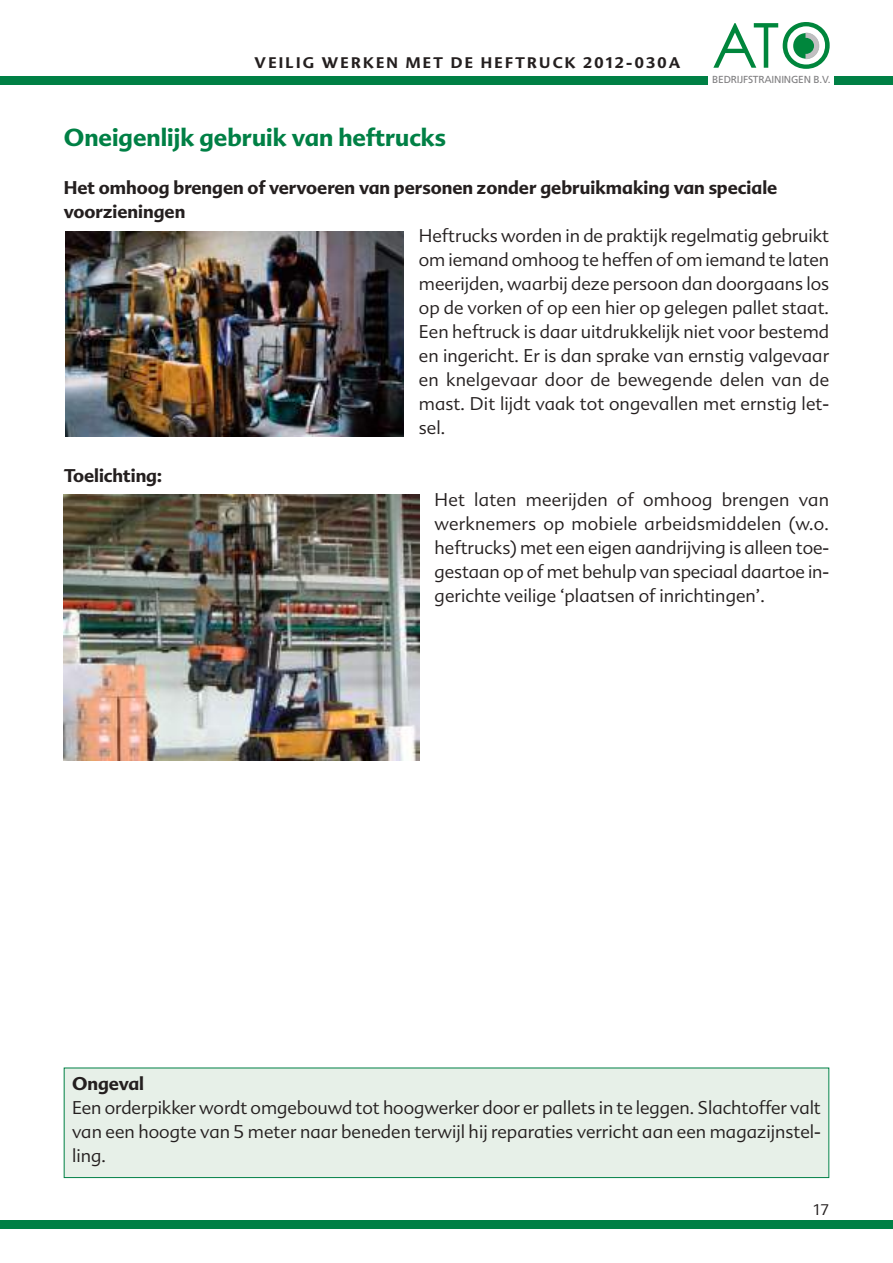
<style>
.page{position:relative;width:893px;height:1263px;background:#fff}
.page>*{position:absolute;margin:0;border:0;box-sizing:border-box;transform-origin:0 0}
.t1{font:700 24px "Advert";color:#008045}
.t2{font:300 18px/24px "Advert";color:#241f1f;text-align:justify}
.t3{font:700 18px/24px "Advert";color:#241f1f}
.t4{font:700 15px "Advert";letter-spacing:.15em;color:#241f1f}
.t5{font:300 15px "Advert";color:#241f1f}
.t6{font:10.2px "Frutiger";letter-spacing:-.02em;color:#807f81}
</style>
<div class="page">
<div style="left:0;top:1220px;width:893px;height:9px;background:#008045"></div>
<div style="left:0;top:76px;width:893px;height:9px;background:#008045"></div>
<div style="left:708px;top:21px;width:125px;height:69px;background:#fff"></div>
<svg style="left:713px;top:22px;width:117px;height:47px"></svg>
<div style="left:65px;top:1068px;width:763px;height:109px;background:#e7f0e8"></div>
<div style="left:64px;top:1067px;width:765px;height:111px;border:1px solid #008045"></div>
<img style="left:65px;top:231px;width:339px;height:206px">
<img style="left:64px;top:495px;width:356px;height:265px">
<p class="t4" style="left:255px;top:54px;width:427px">VEILIG WERKEN MET DE HEFTRUCK 2012-030A</p>
<p class="t6" style="left:712px;top:76px;width:120px">BEDRIJFSTRAININGEN B.V.</p>
<h1 class="t1" style="left:64px;top:124px;width:384px">Oneigenlijk gebruik van heftrucks</h1>
<p class="t3" style="left:64px;top:176px;width:715px">Het omhoog brengen of vervoeren van personen zonder gebruikmaking van speciale voorzieningen</p>
<p class="t2" style="left:419px;top:224px;width:412px">Heftrucks worden in de praktijk regelmatig gebruikt om iemand omhoog te heffen of om iemand te laten meerijden, waarbij deze persoon dan doorgaans los op de vorken of op een hier op gelegen pallet staat.<br>Een heftruck is daar uitdrukkelijk niet voor bestemd en ingericht. Er is dan sprake van ernstig valgevaar en knelgevaar door de bewegende delen van de mast. Dit lijdt vaak tot ongevallen met ernstig let&shy;sel.</p>
<p class="t3" style="left:64px;top:464px;width:100px">Toelichting:</p>
<p class="t2" style="left:435px;top:488px;width:396px">Het laten meerijden of omhoog brengen van werknemers op mobiele arbeidsmiddelen (w.o. heftrucks) met een eigen aandrijving is alleen toe&shy;gestaan op of met behulp van speciaal daartoe in&shy;gerichte veilige ‘plaatsen of inrichtingen’.</p>
<p class="t3" style="left:72px;top:1072px;width:74px">Ongeval</p>
<p class="t2" style="left:72px;top:1096px;width:750px">Een orderpikker wordt omgebouwd tot hoogwerker door er pallets in te leggen. Slachtoffer valt van een hoogte van 5 meter naar beneden terwijl hij reparaties verricht aan een magazijnstel&shy;ling.</p>
<p class="t5" style="left:813px;top:1201px;width:17px">17</p>
</div>
